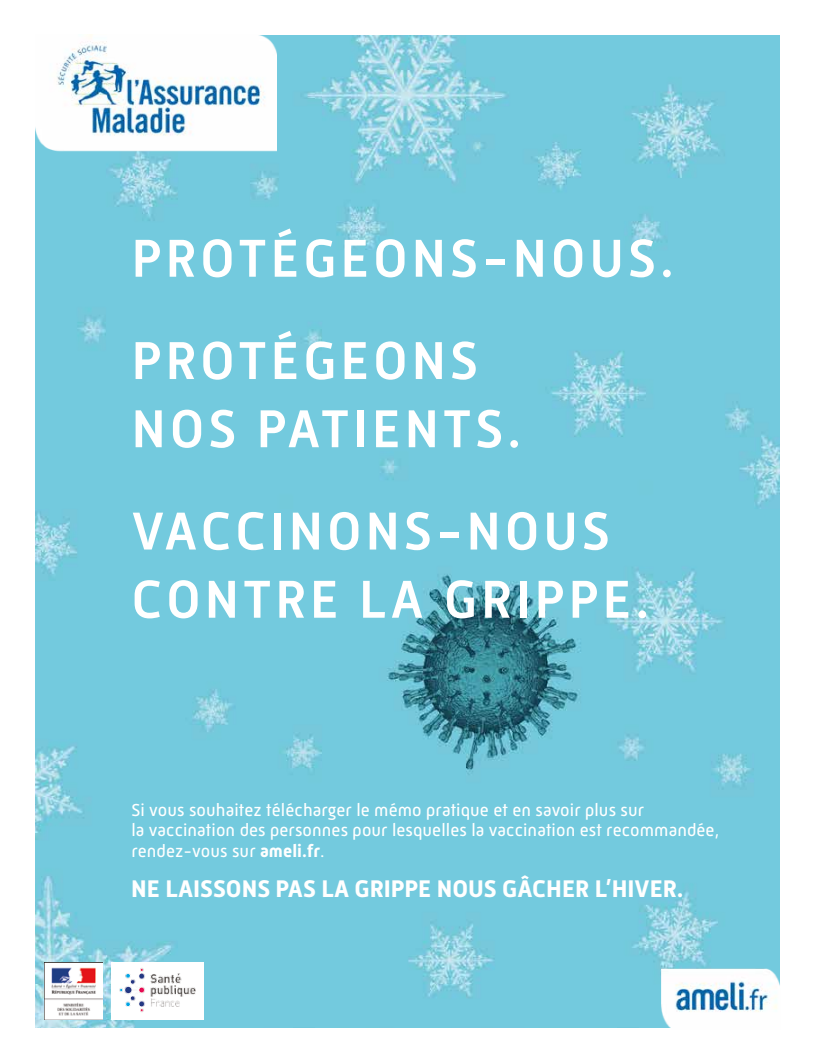
<style>
.page{position:relative;width:815px;height:1063px;background:#fff}
.page>*{position:absolute;margin:0;border:0;box-sizing:border-box;transform-origin:0 0}
.t1{font:500 54.5px/102.2px "Mic 32 New";letter-spacing:.07em;color:#fff}
.t2{font:700 24.62px "Mic 32 New";color:#fff}
.t3{font:17.75px/20.5px "Mic 32 New";letter-spacing:.005em;color:#fff}
.s1{font-weight:700}
</style>
<div class="page">
<img style="left:35px;top:35px;width:745px;height:993px">
<img style="left:35px;top:35px;width:241px;height:123px">
<img style="left:661px;top:968px;width:119px;height:60px">
<img style="left:44px;top:962px;width:59px;height:58px">
<div style="left:112px;top:962px;width:92px;height:58px;background:#fff"></div>
<img style="left:119px;top:968px;width:77px;height:44px">
<h1 class="t1" style="left:131px;top:207px;width:544px">PROTÉGEONS-NOUS.<br>PROTÉGEONS</h1>
<h1 class="t1" style="left:131px;top:377px;width:480px">NOS PATIENTS.<br>VACCINONS-NOUS</h1>
<h1 class="t1" style="left:131px;top:548px;width:520px">CONTRE LA GRIPPE.</h1>
<p class="t3" style="left:131px;top:800px;width:589px">Si vous souhaitez télécharger le mémo pratique et en savoir plus sur<br>la vaccination des personnes pour lesquelles la vaccination est recommandée, rendez-vous sur <span class="s1">ameli.fr</span>.</p>
<h2 class="t2" style="left:131px;top:875px;width:554px">NE LAISSONS PAS LA GRIPPE NOUS GÂCHER L’HIVER.</h2>
</div>
